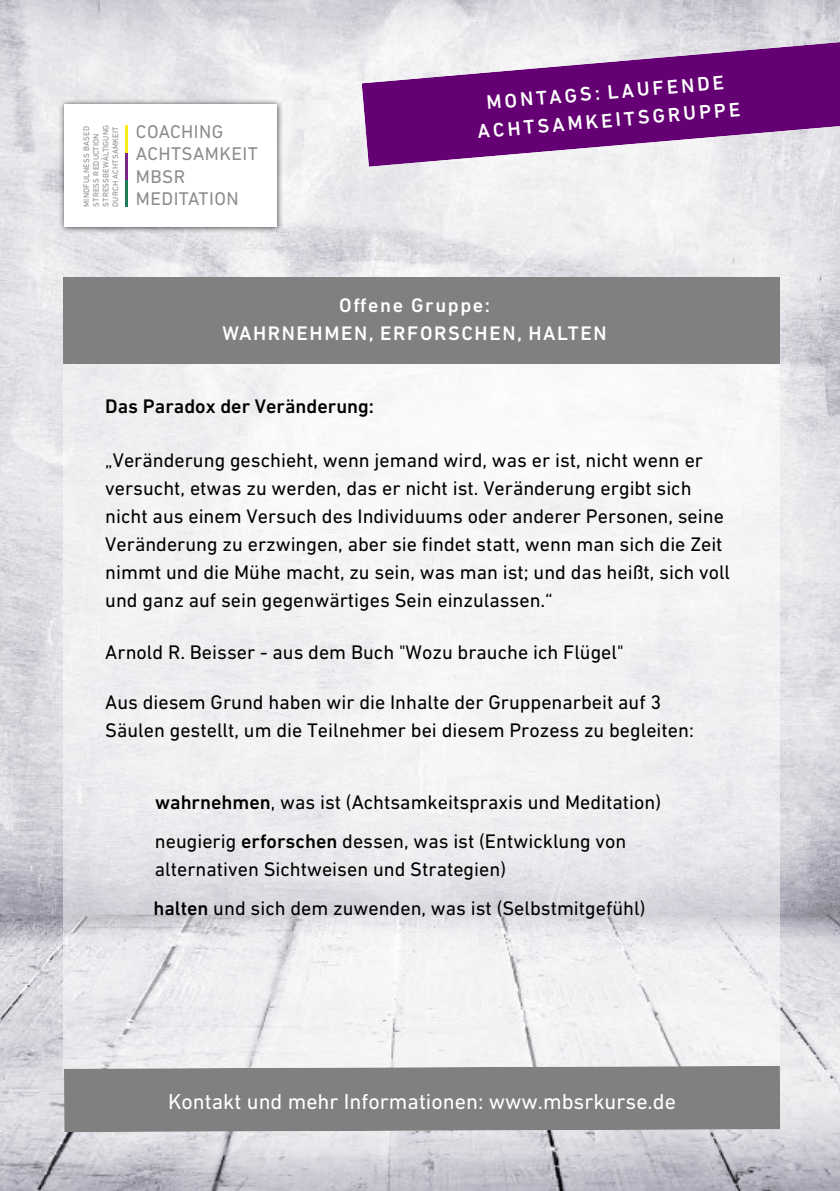
<style>
.page{position:relative;width:840px;height:1191px;background:#fff}
.page>*{position:absolute;margin:0;border:0;box-sizing:border-box;transform-origin:0 0}
.t1{font:22px "DIN Next LT Pro";color:#fff}
.t2{font:20px/28px "DIN Next LT Pro";color:#000}
.t3{font:500 20px/28px "DIN Next LT Pro";letter-spacing:.08em;color:#fff;text-align:center}
.t4{font:500 20px "DIN Next LT Pro";color:#000}
.t5{font:18.6px/22.4px "DIN Next LT Pro";letter-spacing:.025em;color:#8c8c8c}
.t6{font:8px/9.6px "DIN Next LT Pro";letter-spacing:.025em;color:#8c8c8c}
.s1{font-weight:500}
</style>
<div class="page">
<img style="left:0;top:0;width:839px;height:1191px">
<div style="left:64px;top:277px;width:715px;height:797px;background:#fff;opacity:.48"></div>
<svg style="left:361px;top:42px;width:478px;height:125px;fill:#640073"></svg>
<div style="left:64px;top:277px;width:715px;height:87px;background:#808080"></div>
<div style="left:64px;top:1066px;width:716px;height:66px;background:#808080"></div>
<img style="left:59px;top:100px;width:223px;height:133px">
<div style="left:64px;top:104px;width:213px;height:123px;background:#fff"></div>
<hr style="left:125px;top:179px;width:3px;height:27px;background:#1d7d57">
<hr style="left:125px;top:152px;width:3px;height:27px;background:#792985">
<hr style="left:125px;top:125px;width:3px;height:27px;background:#f9ed1a">
<p class="t6" style="left:82px;top:207px;width:84px;rotate:-90deg">MINDFULNESS BASED<br>STRESS REDUCTION<br>STRESSBEWÄLTIGUNG<br>DURCH ACHTSAMKEIT</p>
<p class="t5" style="left:136px;top:122px;width:123px">COACHING<br>ACHTSAMKEIT<br>MBSR</p>
<p class="t5" style="left:136px;top:189px;width:104px">MEDITATION</p>
<p class="t3" style="left:474px;top:91px;width:265px;rotate:-5deg">MONTAGS: LAUFENDE<br>ACHTSAMKEITSGRUPPE</p>
<p class="t3" style="left:222px;top:293px;width:385px">Offene Gruppe:<br>WAHRNEHMEN, ERFORSCHEN, HALTEN</p>
<p class="t4" style="left:105px;top:398px;width:270px">Das Paradox der Veränderung:</p>
<p class="t2" style="left:105px;top:448px;width:626px">„Veränderung geschieht, wenn jemand wird, was er ist, nicht wenn er versucht, etwas zu werden, das er nicht ist. Veränderung ergibt sich nicht aus einem Versuch des Individuums oder anderer Personen, seine Veränderung zu erzwingen, aber sie findet statt, wenn man sich die Zeit nimmt und die Mühe macht, zu sein, was man ist; und das heißt, sich voll und ganz auf sein gegenwärtiges Sein einzulassen.“</p>
<p class="t2" style="left:105px;top:640px;width:519px">Arnold R. Beisser - aus dem Buch "Wozu brauche ich Flügel"</p>
<p class="t2" style="left:105px;top:690px;width:590px">Aus diesem Grund haben wir die Inhalte der Gruppenarbeit auf 3<br>Säulen gestellt, um die Teilnehmer bei diesem Prozess zu begleiten:</p>
<p class="t2" style="left:155px;top:785px;width:507px;line-height:38.8px"><span class="s1">wahrnehmen</span>, was ist (Achtsamkeitspraxis und Meditation) neugierig <span class="s1">erforschen</span> dessen, was ist (Entwicklung von</p>
<p class="t2" style="left:153px;top:852px;width:493px;line-height:39px">alternativen Sichtweisen und Strategien)<br><span class="s1">halten</span> und sich dem zuwenden, was ist (Selbstmitgefühl)</p>
<p class="t1" style="left:168px;top:1092px;width:509px">Kontakt und mehr Informationen: www.mbsrkurse.de</p>
</div>
